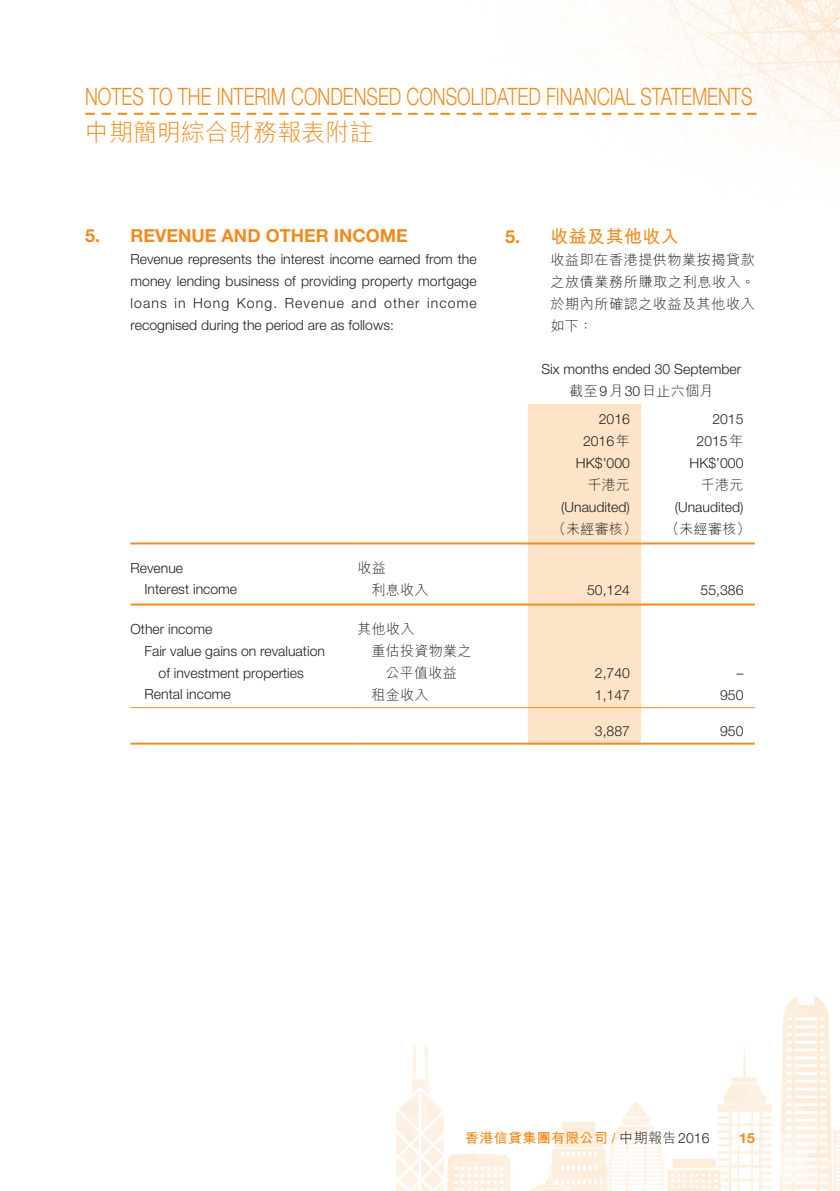
<style>
.page{position:relative;width:840px;height:1191px;background:#fff}
.page>*{position:absolute;margin:0;border:0;box-sizing:border-box;transform-origin:0 0}
.t1{font:300 24px "Helvetica Neue LT Std";color:#f28b1d;scale:.76 1}
.t2{font:300 24px "M Hei HK";color:#f28b1d}
._01_H1_E{font:700 18px "Helvetica Neue LT Std";color:#f28b1d}
._001_H1_C{font:700 18px "M Hei HK";letter-spacing:.02em;color:#f28b1d}
._50_Table_txt{font:300 14px "Helvetica Neue LT Std";color:#231f20}
._00_txt_E{font:300 14px/22px "Helvetica Neue LT Std";color:#231f20;text-align:justify}
._50_Table_txt-2{font:300 14px "M Hei HK";letter-spacing:.02em;color:#231f20}
._000_txt_C{font:300 14px/22px "M Hei HK";letter-spacing:.045em;color:#231f20;text-align:justify}
.t3{font:700 14px "M Hei HK";letter-spacing:.02em;color:#f28b1d}
.t4{font:700 14px "Helvetica Neue LT Std";color:#f28b1d}
.s1{font-family:"Helvetica Neue LT Std"}
.s2{font-family:"M Hei HK"}
.s3{font-weight:300;color:#231f20}
.s4{font-family:"Helvetica Neue LT Std";font-weight:300;color:#231f20}
</style>
<div class="page">
<img style="left:85px;top:0;width:754px;height:1191px">
<svg style="left:86px;top:113px;width:669px;height:2px"></svg>
<div style="left:527px;top:404px;width:114px;height:338px;background:#fde4c9"></div>
<hr style="left:130px;top:542px;width:227px;height:2px;background:#f28b1d">
<hr style="left:357px;top:542px;width:170px;height:2px;background:#f28b1d">
<hr style="left:527px;top:542px;width:114px;height:2px;background:#f28b1d">
<hr style="left:641px;top:542px;width:113px;height:2px;background:#f28b1d">
<hr style="left:130px;top:603px;width:227px;height:2px;background:#f28b1d">
<hr style="left:357px;top:603px;width:170px;height:2px;background:#f28b1d">
<hr style="left:527px;top:603px;width:114px;height:2px;background:#f28b1d">
<hr style="left:641px;top:603px;width:113px;height:2px;background:#f28b1d">
<hr style="left:130px;top:707px;width:227px;height:1px;background:#f28b1d">
<hr style="left:357px;top:707px;width:170px;height:1px;background:#f28b1d">
<hr style="left:527px;top:707px;width:114px;height:1px;background:#f28b1d">
<hr style="left:641px;top:707px;width:113px;height:1px;background:#f28b1d">
<hr style="left:130px;top:742px;width:227px;height:2px;background:#f28b1d">
<hr style="left:357px;top:742px;width:170px;height:2px;background:#f28b1d">
<hr style="left:527px;top:742px;width:114px;height:2px;background:#f28b1d">
<hr style="left:641px;top:742px;width:113px;height:2px;background:#f28b1d">
<h1 class="t1" style="left:85px;top:82px;width:879px">NOTES TO THE INTERIM CONDENSED CONSOLIDATED FINANCIAL STATEMENTS</h1>
<h1 class="t2" style="left:85px;top:120px;width:289px">中期簡明綜合財務報表附註</h1>
<p class="_01_H1_E" style="left:85px;top:224px;width:324px">5. REVENUE AND OTHER INCOME</p>
<p class="_00_txt_E" style="left:130px;top:247px;width:347px">Revenue represents the interest income earned from the money lending business of providing property mortgage loans in Hong Kong. Revenue and other income recognised during the period are as follows:</p>
<p class="_001_H1_C" style="left:505px;top:223px;width:175px"><span class="s1">5.</span> 收益及其他收入</p>
<p class="_000_txt_C" style="left:550px;top:248px;width:206px">收益即在香港提供物業按揭貸款之放債業務所賺取之利息收入。於期內所確認之收益及其他收入如下：</p>
<p class="_50_Table_txt" style="left:541px;top:360px;width:201px">Six months ended 30 September</p>
<p class="_50_Table_txt-2" style="left:569px;top:384px;width:145px">截至<span class="s1">9</span>月<span class="s1">30</span>日止六個月</p>
<p class="_50_Table_txt" style="left:598px;top:410px;width:33px">2016</p>
<p class="_50_Table_txt" style="left:712px;top:410px;width:33px">2015</p>
<p class="_50_Table_txt" style="left:582px;top:432px;width:48px">2016<span class="s2">年</span></p>
<p class="_50_Table_txt" style="left:696px;top:432px;width:48px">2015<span class="s2">年</span></p>
<p class="_50_Table_txt" style="left:575px;top:454px;width:55px">HK$’000</p>
<p class="_50_Table_txt" style="left:689px;top:454px;width:55px">HK$’000</p>
<p class="_50_Table_txt-2" style="left:587px;top:478px;width:44px">千港元</p>
<p class="_50_Table_txt-2" style="left:700px;top:478px;width:44px">千港元</p>
<p class="_50_Table_txt" style="left:561px;top:498px;width:70px">(Unaudited)</p>
<p class="_50_Table_txt" style="left:674px;top:498px;width:70px">(Unaudited)</p>
<p class="_50_Table_txt-2" style="left:551px;top:522px;width:86px">（未經審核）</p>
<p class="_50_Table_txt-2" style="left:665px;top:522px;width:86px">（未經審核）</p>
<p class="_50_Table_txt" style="left:130px;top:559px;width:54px">Revenue</p>
<p class="_50_Table_txt-2" style="left:357px;top:561px;width:30px">收益</p>
<p class="_50_Table_txt" style="left:144px;top:580px;width:94px">Interest income</p>
<p class="_50_Table_txt-2" style="left:371px;top:583px;width:58px">利息收入</p>
<p class="_50_Table_txt" style="left:586px;top:581px;width:44px">50,124</p>
<p class="_50_Table_txt" style="left:700px;top:581px;width:44px">55,386</p>
<p class="_50_Table_txt" style="left:130px;top:620px;width:83px">Other income</p>
<p class="_50_Table_txt-2" style="left:357px;top:622px;width:58px">其他收入</p>
<p class="_50_Table_txt" style="left:144px;top:642px;width:182px">Fair value gains on revaluation</p>
<p class="_50_Table_txt" style="left:158px;top:664px;width:147px">of investment properties</p>
<p class="_50_Table_txt-2" style="left:371px;top:644px;width:101px">重估投資物業之</p>
<p class="_50_Table_txt-2" style="left:385px;top:666px;width:73px">公平值收益</p>
<p class="_50_Table_txt" style="left:594px;top:664px;width:37px">2,740</p>
<p class="_50_Table_txt" style="left:736px;top:664px;width:8px">–</p>
<p class="_50_Table_txt" style="left:144px;top:685px;width:88px">Rental income</p>
<p class="_50_Table_txt-2" style="left:371px;top:688px;width:58px">租金收入</p>
<p class="_50_Table_txt" style="left:594px;top:686px;width:37px">1,147</p>
<p class="_50_Table_txt" style="left:719px;top:686px;width:25px">950</p>
<p class="_50_Table_txt" style="left:594px;top:722px;width:37px">3,887</p>
<p class="_50_Table_txt" style="left:719px;top:722px;width:25px">950</p>
<p class="t3" style="left:465px;top:1127px;width:245px">香港信貸集團有限公司 / <span class="s3">中期報告</span><span class="s4">2016</span></p>
<p class="t4" style="left:738px;top:1129px;width:17px">15</p>
</div>
